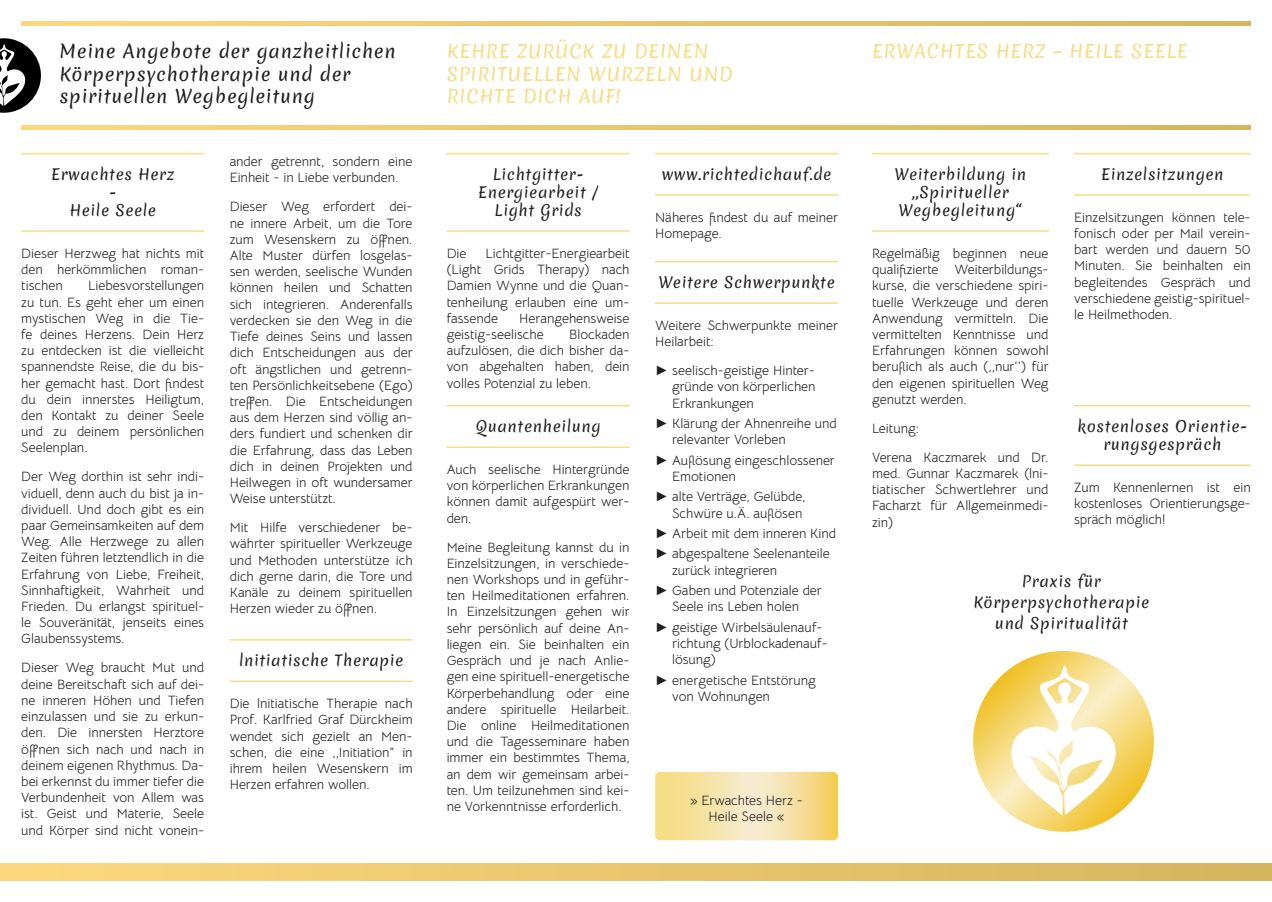
<style>
.page{position:relative;width:1272px;height:902px;background:#fff}
.page>*{position:absolute;margin:0;border:0;box-sizing:border-box;transform-origin:0 0}
.Title_Gold{font:18px/22.5px "Merienda";letter-spacing:.04em;color:#231f20}
.Title_Gold-2{font:18px/22.5px "Merienda";letter-spacing:.04em;color:#f6dd83}
.Überschrift{font:15px/18px "Merienda";letter-spacing:.04em;color:#231f20;text-align:center}
.t1{font:13.5px/16.2px "Bellota Text";color:#231f20;text-align:justify}
.s1{font-family:"Century Gothic"}
</style>
<div class="page">
<div style="left:0;top:863px;width:1271px;height:17px;background:linear-gradient(to right,#fdd87e,#d4b55d)"></div>
<svg style="left:21px;top:125px;width:1229px;height:5px;background:#e8c66d"></svg>
<svg style="left:21px;top:21px;width:1229px;height:5px;background:#e8c66d"></svg>
<svg style="left:0;top:38px;width:41px;height:75px"></svg>
<hr style="left:21px;top:230px;width:183px;height:2px;background:#f6dd83">
<hr style="left:21px;top:153px;width:183px;height:1px;background:#f6dd83">
<hr style="left:230px;top:680px;width:182px;height:2px;background:#f6dd83">
<hr style="left:230px;top:639px;width:182px;height:1px;background:#f6dd83">
<hr style="left:446px;top:230px;width:183px;height:2px;background:#f6dd83">
<hr style="left:446px;top:153px;width:183px;height:1px;background:#f6dd83">
<hr style="left:446px;top:446px;width:183px;height:2px;background:#f6dd83">
<hr style="left:446px;top:405px;width:183px;height:1px;background:#f6dd83">
<hr style="left:655px;top:194px;width:183px;height:2px;background:#f6dd83">
<hr style="left:655px;top:153px;width:183px;height:1px;background:#f6dd83">
<hr style="left:655px;top:302px;width:183px;height:2px;background:#f6dd83">
<hr style="left:655px;top:261px;width:183px;height:1px;background:#f6dd83">
<svg style="left:655px;top:772px;width:183px;height:69px;background:#f5e1a2"></svg>
<hr style="left:872px;top:230px;width:176px;height:2px;background:#f6dd83">
<hr style="left:872px;top:153px;width:176px;height:1px;background:#f6dd83">
<hr style="left:1074px;top:194px;width:176px;height:2px;background:#f6dd83">
<hr style="left:1074px;top:153px;width:176px;height:1px;background:#f6dd83">
<hr style="left:1074px;top:464px;width:176px;height:2px;background:#f6dd83">
<hr style="left:1074px;top:405px;width:176px;height:1px;background:#f6dd83">
<svg style="left:973px;top:651px;width:180px;height:180px"></svg>
<p class="Title_Gold" style="left:60px;top:41px;width:337px">Meine Angebote der ganzheitlichen<br>Körperpsychotherapie und der spirituellen Wegbegleitung</p>
<p class="Überschrift" style="left:51px;top:166px;width:125px">Erwachtes Herz -<br>Heile Seele</p>
<p class="t1" style="left:21px;top:244px;width:184px">Dieser Herzweg hat nichts mit den herkömmlichen roman&shy;tischen</p>
<p class="t1" style="left:21px;top:276px;width:184px;text-indent:67px">Liebesvorstellungen zu tun. Es geht eher um einen mystischen Weg in die Tie&shy;fe deines Herzens. Dein Herz zu entdecken ist die vielleicht spannendste Reise, die du bis&shy;her gemacht hast. Dort findest du dein innerstes Heiligtum, den Kontakt zu deiner Seele und zu deinem persönlichen Seelenplan.</p>
<p class="t1" style="left:21px;top:467px;width:184px">Der Weg dorthin ist sehr indi&shy;viduell, denn auch du bist ja in&shy;dividuell. Und doch gibt es ein paar Gemeinsamkeiten auf dem Weg. Alle Herzwege zu allen Zeiten führen letztendlich in die Erfahrung von Liebe, Freiheit, Sinnhaftigkeit, Wahrheit und Frieden. Du erlangst spirituel&shy;le Souveränität, jenseits eines Glaubenssystems.</p>
<p class="t1" style="left:21px;top:658px;width:184px">Dieser Weg braucht Mut und deine Bereitschaft sich auf dei&shy;ne inneren Höhen und Tiefen einzulassen und sie zu erkun&shy;den. Die innersten Herztore öffnen sich nach und nach in deinem eigenen Rhythmus. Da&shy;bei erkennst du immer tiefer die Verbundenheit von Allem was ist. Geist und Materie, Seele und Körper sind nicht vonein-</p>
<p class="t1" style="left:230px;top:152px;width:184px">ander getrennt, sondern eine<br>Einheit - in Liebe verbunden.</p>
<p class="t1" style="left:230px;top:198px;width:184px">Dieser Weg erfordert dei&shy;ne innere Arbeit, um die Tore zum Wesenskern zu öffnen.<br>Alte Muster dürfen losgelas&shy;sen werden, seelische Wunden können heilen und Schatten sich integrieren. Anderenfalls verdecken sie den Weg in die Tiefe deines Seins und lassen dich Entscheidungen aus der oft ängstlichen und getrenn&shy;ten Persönlichkeitsebene (Ego) treffen. Die Entscheidungen aus dem Herzen sind völlig an&shy;ders fundiert und schenken dir die Erfahrung, dass das Leben dich in deinen Projekten und Heilwegen in oft wundersamer Weise unterstützt.</p>
<p class="t1" style="left:230px;top:518px;width:184px">Mit Hilfe verschiedener be&shy;währter spiritueller Werkzeuge und Methoden unterstütze ich dich gerne darin, die Tore und Kanäle zu deinem spirituellen Herzen wieder zu öffnen.</p>
<p class="Überschrift" style="left:239px;top:652px;width:166px">lnitiatische Therapie</p>
<p class="t1" style="left:230px;top:694px;width:184px">Die lnitiatische Therapie nach Prof. Karlfried Graf Dürckheim wendet sich gezielt an Men&shy;schen, die eine ,,Initiation“ in ihrem heilen Wesenskern im Herzen erfahren wollen.</p>
<p class="Title_Gold-2" style="left:446px;top:41px;width:288px">KEHRE ZURÜCK ZU DEINEN<br>SPIRITUELLEN WURZELN UND<br>RICHTE DICH AUF!</p>
<p class="Title_Gold-2" style="left:872px;top:41px;width:317px">ERWACHTES HERZ – HEILE SEELE</p>
<p class="Überschrift" style="left:478px;top:166px;width:122px">Lichtgitter-<br>Energiearbeit /<br>Light Grids</p>
<p class="t1" style="left:446px;top:244px;width:184px;text-indent:39px">Lichtgitter-Energiearbeit (Light Grids Therapy) nach Damien Wynne und die Quan&shy;tenheilung erlauben eine um&shy;fassende</p>
<p class="t1" style="left:446px;top:244px;width:21px">Die</p>
<p class="t1" style="left:446px;top:309px;width:184px;text-indent:73px">Herangehensweise geistig-seelische</p>
<p class="t1" style="left:446px;top:325px;width:184px;text-indent:122px">Blockaden aufzulösen, die dich bisher da&shy;von abgehalten haben, dein volles Potenzial zu leben.</p>
<p class="Überschrift" style="left:475px;top:418px;width:127px">Quantenheilung</p>
<p class="t1" style="left:446px;top:460px;width:184px">Auch seelische Hintergründe von körperlichen Erkrankungen können damit aufgespürt wer&shy;den.</p>
<p class="t1" style="left:446px;top:538px;width:184px">Meine Begleitung kannst du in Einzelsitzungen, in verschiede&shy;nen Workshops und in geführ&shy;ten Heilmeditationen erfahren.<br>In Einzelsitzungen gehen wir sehr persönlich auf deine An&shy;liegen ein. Sie beinhalten ein Gespräch und je nach Anlie&shy;gen eine spirituell-energetische Körperbehandlung oder eine andere spirituelle Heilarbeit.<br>Die online Heilmeditationen und die Tagesseminare haben immer ein bestimmtes Thema, an dem wir gemeinsam arbei&shy;ten. Um teilzunehmen sind kei&shy;ne Vorkenntnisse erforderlich.</p>
<p class="Überschrift" style="left:661px;top:166px;width:171px">www.richtedichauf.de</p>
<p class="t1" style="left:655px;top:208px;width:184px">Näheres findest du auf meiner<br>Homepage.</p>
<p class="Überschrift" style="left:658px;top:274px;width:178px">Weitere Schwerpunkte</p>
<p class="t1" style="left:655px;top:316px;width:184px">Weitere Schwerpunkte meiner<br>Heilarbeit:</p>
<p class="t1" style="left:672px;top:361px;width:145px;text-indent:-17px"><span class="s1">►</span> seelisch-geistige Hinter&shy;gründe von körperlichen Erkrankungen</p>
<p class="t1" style="left:672px;top:414px;width:166px;text-indent:-17px"><span class="s1">►</span> Klärung der Ahnenreihe und relevanter Vorleben</p>
<p class="t1" style="left:672px;top:451px;width:164px;text-indent:-17px"><span class="s1">►</span> Auflösung eingeschlossener<br>Emotionen</p>
<p class="t1" style="left:655px;top:487px;width:152px;text-align:right"><span class="s1">►</span> alte Verträge, Gelübde,<br>Schwüre u.Ä. auflösen</p>
<p class="t1" style="left:655px;top:524px;width:183px"><span class="s1">►</span> Arbeit mit dem inneren Kind</p>
<p class="t1" style="left:672px;top:544px;width:159px;text-indent:-17px"><span class="s1">►</span> abgespaltene Seelenanteile zurück integrieren</p>
<p class="t1" style="left:655px;top:581px;width:168px;text-align:center"><span class="s1">►</span> Gaben und Potenziale der<br>Seele ins Leben holen</p>
<p class="t1" style="left:672px;top:618px;width:157px;text-align:left;text-indent:-17px"><span class="s1">►</span> geistige Wirbelsäulenauf&shy;richtung (Urblockadenauf&shy;lösung)</p>
<p class="t1" style="left:672px;top:671px;width:145px;text-indent:-17px"><span class="s1">►</span> energetische Entstörung von Wohnungen</p>
<p class="t1" style="left:690px;top:790px;width:114px;text-align:center">» Erwachtes Herz -<br>Heile Seele «</p>
<p class="Überschrift" style="left:894px;top:166px;width:133px">Weiterbildung in ,,Spiritueller<br>Wegbegleitung“</p>
<p class="t1" style="left:872px;top:244px;width:178px">Regelmäßig beginnen neue qualifizierte Weiterbildungs&shy;kurse, die verschiedene spiri&shy;tuelle Werkzeuge und deren Anwendung vermitteln. Die vermittelten Kenntnisse und Erfahrungen können sowohl beruflich als auch (,,nur‘‘) für den eigenen spirituellen Weg genutzt werden.</p>
<p class="t1" style="left:872px;top:419px;width:48px">Leitung:</p>
<p class="t1" style="left:872px;top:448px;width:178px">Verena Kaczmarek und Dr. med. Gunnar Kaczmarek (lni&shy;tiatischer Schwertlehrer und Facharzt für Allgemeinmedi&shy;zin)</p>
<p class="Überschrift" style="left:1101px;top:166px;width:124px">Einzelsitzungen</p>
<p class="t1" style="left:1074px;top:208px;width:178px">Einzelsitzungen können tele&shy;fonisch oder per Mail verein&shy;bart werden und dauern 50<br>Minuten. Sie beinhalten ein begleitendes Gespräch und verschiedene geistig-spirituel&shy;le Heilmethoden.</p>
<p class="Überschrift" style="left:1077px;top:418px;width:171px">kostenloses Orientie&shy;rungsgespräch</p>
<p class="t1" style="left:1074px;top:478px;width:178px">Zum Kennenlernen ist ein kostenloses Orientierungsge&shy;spräch möglich!</p>
<p class="Überschrift" style="left:973px;top:571px;width:177px;line-height:21px">Praxis für<br>Körperpsychotherapie und Spiritualität</p>
</div>
